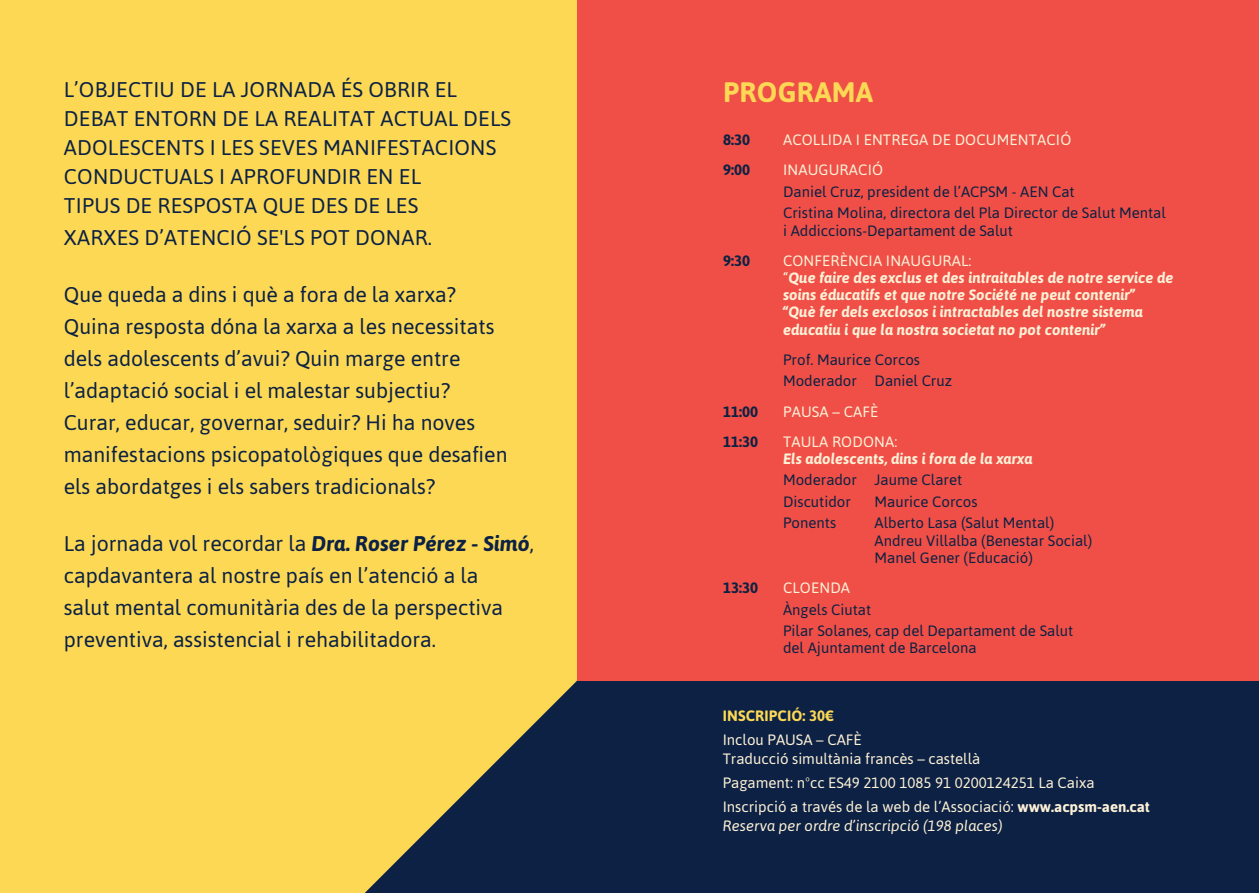
<style>
.page{position:relative;width:1259px;height:893px;background:#fff}
.page>*{position:absolute;margin:0;border:0;box-sizing:border-box;transform-origin:0 0}
.t1{font:700 28.2px "Asap";letter-spacing:.01em;color:#fcd855}
.t2{font:21.3px/32px "Asap";color:#0c2143}
.t3{font:15px/21.5px "Asap";color:#0c2143}
.t4{font:italic 700 15px/17.2px "Asap";color:#fdf1d7}
.t5{font:15px/19.5px "Asap";color:#fdf1d7}
.t6{font:italic 15px "Asap";color:#fdf1d7}
.t7{font:700 15px "Asap";color:#0c2143}
.t8{font:700 15px "Asap";letter-spacing:.01em;color:#fcd855}
.s1{font-weight:700;font-style:italic}
.s2{font-weight:400;font-style:normal}
.s3{font-weight:700}
</style>
<div class="page">
<div style="left:332px;top:673px;width:927px;height:220px;background:#0c2143"></div>
<div style="left:0;top:0;width:577px;height:893px;background:#fcd855"></div>
<div style="left:577px;top:0;width:682px;height:681px;background:#ef4f47"></div>
<p class="t2" style="left:64px;top:75px;width:449px;line-height:29px">L’OBJECTIU DE LA JORNADA ÉS OBRIR EL DEBAT ENTORN DE LA REALITAT ACTUAL DELS ADOLESCENTS I LES SEVES MANIFESTACIONS CONDUCTUALS I APROFUNDIR EN EL<br>TIPUS DE RESPOSTA QUE DES DE LES</p>
<p class="t2" style="left:64px;top:221px;width:369px">XARXES D’ATENCIÓ SE'LS POT DONAR.</p>
<p class="t2" style="left:64px;top:278px;width:445px">Que queda a dins i què a fora de la xarxa?<br>Quina resposta dóna la xarxa a les necessitats dels adolescents d’avui? Quin marge entre l’adaptació social i el malestar subjectiu?<br>Curar, educar, governar, seduir? Hi ha noves manifestacions psicopatològiques que desafien els abordatges i els sabers tradicionals?</p>
<p class="t2" style="left:64px;top:527px;width:472px">La jornada vol recordar la <span class="s1">Dra. Roser Pérez - Simó</span>, capdavantera al nostre país en l’atenció a la<br>salut mental comunitària des de la perspectiva preventiva, assistencial i rehabilitadora.</p>
<h1 class="t1" style="left:723px;top:73px;width:151px">PROGRAMA</h1>
<p class="t7" style="left:723px;top:130px;width:29px">8:30</p>
<p class="t5" style="left:783px;top:130px;width:290px">ACOLLIDA I ENTREGA DE DOCUMENTACIÓ</p>
<p class="t7" style="left:723px;top:160px;width:29px">9:00</p>
<p class="t5" style="left:783px;top:160px;width:101px">INAUGURACIÓ</p>
<p class="t3" style="left:783px;top:180px;width:384px">Daniel Cruz, president de l’ACPSM - AEN Cat<br>Cristina Molina, directora del Pla Director de Salut Mental</p>
<p class="t3" style="left:783px;top:219px;width:231px">i Addiccions-Departament de Salut</p>
<p class="t7" style="left:723px;top:250px;width:29px">9:30</p>
<p class="t4" style="left:783px;top:251px;width:392px"><span class="s2">CONFERÈNCIA INAUGURAL:<br>“</span>Que faire des exclus et des intraitables de notre service de soins éducatifs et que notre Société ne peut contenir”<br>“Què fer dels exclosos i intractables del nostre sistema educatiu i que la nostra societat no pot contenir”</p>
<p class="t3" style="left:783px;top:348px;width:171px">Prof. Maurice Corcos<br>Moderador Daniel Cruz</p>
<p class="t7" style="left:723px;top:401px;width:37px">11:00</p>
<p class="t5" style="left:783px;top:401px;width:97px">PAUSA – CAFÈ</p>
<p class="t7" style="left:723px;top:431px;width:37px">11:30</p>
<p class="t5" style="left:783px;top:431px;width:116px">TAULA RODONA:</p>
<p class="t4" style="left:783px;top:449px;width:251px">Els adolescents, dins i fora de la xarxa</p>
<p class="t3" style="left:783px;top:469px;width:181px">Moderador Jaume Claret<br>Discutidor</p>
<p class="t3" style="left:874px;top:490px;width:104px">Maurice Corcos</p>
<p class="t3" style="left:783px;top:512px;width:55px">Ponents</p>
<p class="t3" style="left:874px;top:514px;width:219px;line-height:17.2px">Alberto Lasa (Salut Mental)<br>Andreu Villalba (Benestar Social)<br>Manel Gener (Educació)</p>
<p class="t7" style="left:723px;top:578px;width:37px">13:30</p>
<p class="t5" style="left:783px;top:578px;width:69px">CLOENDA</p>
<p class="t3" style="left:783px;top:598px;width:292px">Àngels Ciutat<br>Pilar Solanes, cap del Departament de Salut</p>
<p class="t3" style="left:783px;top:637px;width:195px">del Ajuntament de Barcelona</p>
<p class="t8" style="left:723px;top:706px;width:113px">INSCRIPCIÓ: 30€</p>
<p class="t5" style="left:722px;top:729px;width:259px">Inclou PAUSA – CAFÈ<br>Traducció simultània francès – castellà</p>
<p class="t5" style="left:722px;top:770px;width:429px;line-height:23.7px">Pagament: nºcc ES49 2100 1085 91 0200124251 La Caixa<br>Inscripció a través de la web de l’Associació: <span class="s3">www.acpsm-aen.cat</span></p>
<p class="t6" style="left:722px;top:816px;width:281px">Reserva per ordre d’inscripció (198 places)</p>
</div>
